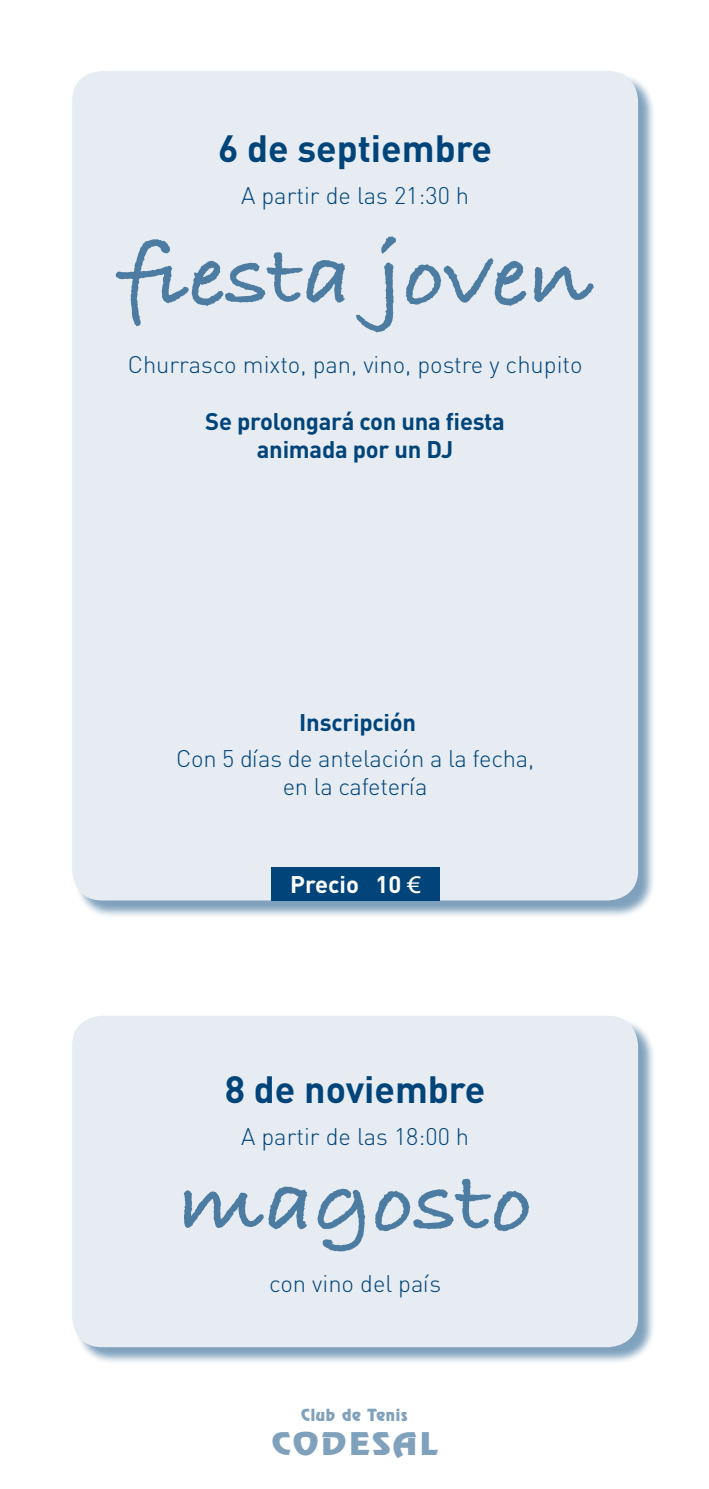
<style>
.page{position:relative;width:709px;height:1489px;background:#fff}
.page>*{position:absolute;margin:0;border:0;box-sizing:border-box;transform-origin:0 0}
.t1{font:87.5px "Bradley Hand ITCTT Bold";color:#4d7ca2;scale:1.1 1}
.t2{font:700 37.5px "DIN";color:#00447a}
.t3{font:28px "Revue Std";letter-spacing:.08em;color:#80a1bc;scale:1.15 1}
.t4{font:300 23.75px/28.5px "DIN";color:#00447a;text-align:center}
.t5{font:700 23.75px/28.5px "DIN";letter-spacing:-.01em;color:#00447a;text-align:center}
.t6{font:700 23.75px "DIN";color:#fff}
.t7{font:15px "Revue Std";letter-spacing:.05em;color:#80a1bc}
.s1{font-family:"Frutiger LT Std";font-weight:400}
</style>
<div class="page">
<div style="left:74px;top:73px;width:592px;height:854px;background:#00447a;opacity:.5"></div>
<div style="left:72px;top:71px;width:566px;height:829px;background:#e6ecf2;border-radius:30px"></div>
<div style="left:271px;top:867px;width:168px;height:33px;background:#00447a"></div>
<div style="left:74px;top:1017px;width:592px;height:358px;background:#00447a;opacity:.5"></div>
<div style="left:72px;top:1015px;width:566px;height:331px;background:#e6ecf2;border-radius:30px"></div>
<h2 class="t2" style="left:218px;top:124px;width:276px">6 de septiembre</h2>
<p class="t4" style="left:241px;top:181px;width:230px">A partir de las 21:30 h</p>
<h1 class="t1" style="left:118px;top:210px;width:433px">fiesta joven</h1>
<p class="t4" style="left:128px;top:350px;width:456px">Churrasco mixto, pan, vino, postre y chupito</p>
<p class="t5" style="left:205px;top:406px;width:301px">Se prolongará con una fiesta animada por un DJ</p>
<p class="t5" style="left:299px;top:707px;width:118px">Inscripción</p>
<p class="t4" style="left:176px;top:743px;width:360px">Con 5 días de antelación a la fecha, en la cafetería</p>
<p class="t6" style="left:290px;top:869px;width:131px">Precio 10 <span class="s1">€</span></p>
<h2 class="t2" style="left:225px;top:1064px;width:262px">8 de noviembre</h2>
<p class="t4" style="left:241px;top:1122px;width:230px">A partir de las 18:00 h</p>
<h1 class="t1" style="left:178px;top:1136px;width:323px">magosto</h1>
<p class="t4" style="left:269px;top:1268px;width:173px">con vino del país</p>
<p class="t7" style="left:301px;top:1404px;width:108px">Club de Tenis</p>
<p class="t3" style="left:272px;top:1424px;width:145px">CODESAL</p>
</div>
